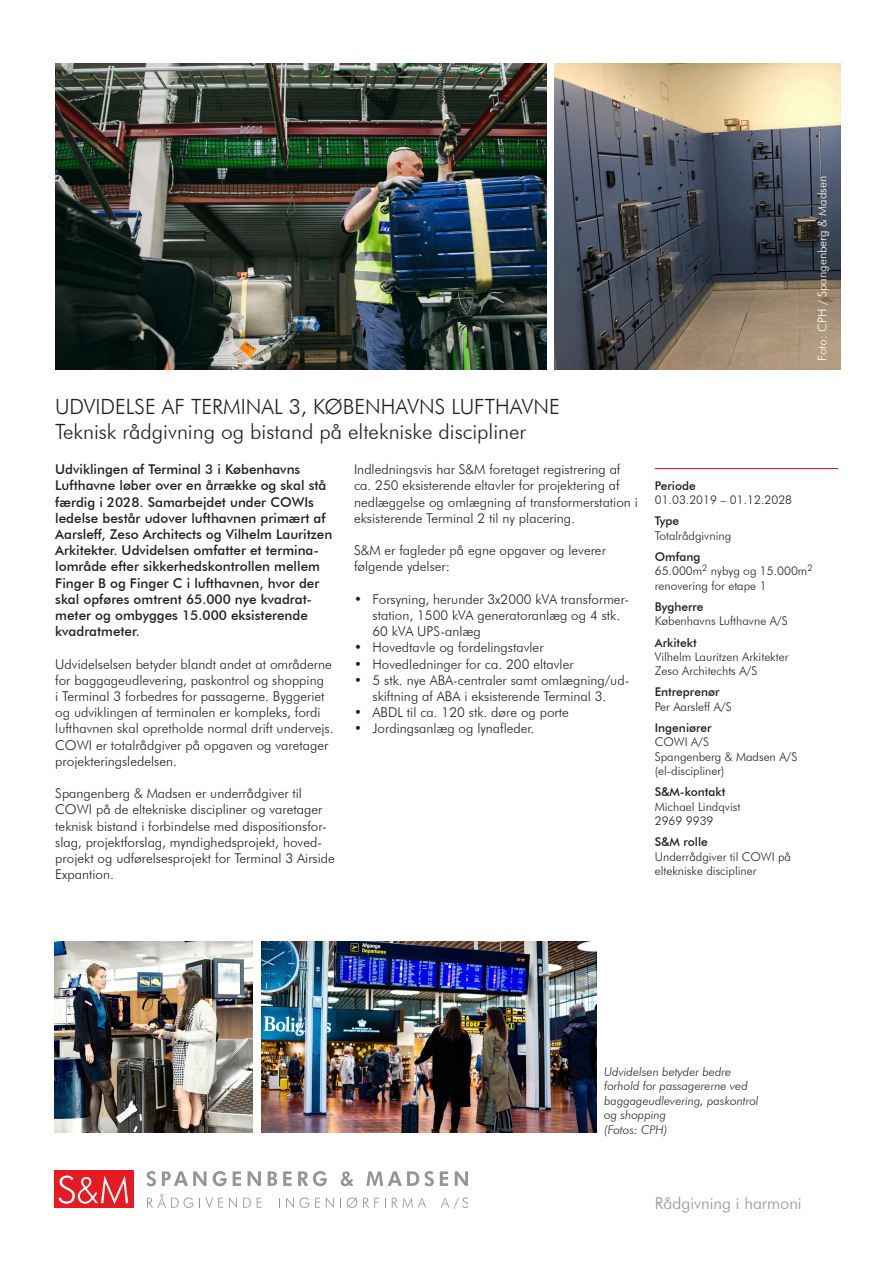
<style>
.page{position:relative;width:893px;height:1263px;background:#fff}
.page>*{position:absolute;margin:0;border:0;box-sizing:border-box;transform-origin:0 0}
.Overskrift_2_-_forkl{font:300 21px "Futura BT";color:#231f20}
.t1{font:300 16.5px "Futura BT";color:#939598}
.Brødtekst{font:300 13.5px/16.2px "Futura BT";color:#231f20}
.Introtekst{font:500 13.5px/16.2px "Futura BT";color:#231f20}
.brødtekst_faktaboks{font:300 12px/14.4px "Futura BT";color:#231f20}
.Billedetekst_sort{font:italic 300 12px/14.4px "Futura BT";color:#231f20}
.Kreditering_på_forsi{font:300 12px "Futura BT";color:#fff}
.Overskrift_4_-_fakta{font:500 12px "Futura BT";color:#231f20}
.s1{font-weight:500}
</style>
<div class="page">
<svg style="left:146px;top:1171px;width:10px;height:15px"></svg>
<svg style="left:162px;top:1171px;width:45px;height:15px"></svg>
<svg style="left:213px;top:1171px;width:14px;height:15px"></svg>
<svg style="left:233px;top:1171px;width:8px;height:15px"></svg>
<svg style="left:248px;top:1171px;width:13px;height:15px"></svg>
<svg style="left:268px;top:1171px;width:9px;height:15px"></svg>
<svg style="left:283px;top:1171px;width:8px;height:15px"></svg>
<svg style="left:298px;top:1171px;width:29px;height:15px"></svg>
<svg style="left:341px;top:1171px;width:13px;height:15px"></svg>
<svg style="left:366px;top:1171px;width:68px;height:15px"></svg>
<svg style="left:440px;top:1171px;width:8px;height:15px"></svg>
<svg style="left:455px;top:1171px;width:13px;height:15px"></svg>
<svg style="left:147px;top:1194px;width:46px;height:14px"></svg>
<svg style="left:199px;top:1198px;width:24px;height:10px"></svg>
<svg style="left:229px;top:1197px;width:8px;height:11px"></svg>
<svg style="left:243px;top:1198px;width:8px;height:10px"></svg>
<svg style="left:257px;top:1198px;width:5px;height:10px"></svg>
<svg style="left:286px;top:1197px;width:23px;height:11px"></svg>
<svg style="left:315px;top:1198px;width:5px;height:10px"></svg>
<svg style="left:326px;top:1197px;width:8px;height:11px"></svg>
<svg style="left:347px;top:1197px;width:10px;height:11px"></svg>
<svg style="left:363px;top:1198px;width:16px;height:10px"></svg>
<svg style="left:392px;top:1197px;width:34px;height:11px"></svg>
<svg style="left:441px;top:1197px;width:27px;height:12px"></svg>
<div style="left:54px;top:1170px;width:79px;height:38px;background:#e51a23"></div>
<svg style="left:58px;top:1175px;width:70px;height:29px"></svg>
<hr style="left:655px;top:468px;width:183px;height:1px;background:#e51b24">
<img style="left:554px;top:64px;width:286px;height:305px">
<img style="left:55px;top:64px;width:491px;height:305px">
<img style="left:262px;top:942px;width:334px;height:190px">
<img style="left:54px;top:942px;width:199px;height:190px">
<p class="Overskrift_2_-_forkl" style="left:55px;top:394px;width:506px">UDVIDELSE AF TERMINAL 3, KØBENHAVNS LUFTHAVNE</p>
<p class="Overskrift_2_-_forkl" style="left:55px;top:419px;width:473px">Teknisk rådgivning og bistand på eltekniske discipliner</p>
<p class="Introtekst" style="left:55px;top:461px;width:279px">Udviklingen af Terminal 3 i Københavns Lufthavne løber over en årrække og skal stå færdig i 2028. Samarbejdet under COWIs ledelse består udover lufthavnen primært af Aarsleff, Zeso Architects og Vilhelm Lauritzen Arkitekter. Udvidelsen omfatter et termina&shy;lområde efter sikkerhedskontrollen mellem Finger B og Finger C i lufthavnen, hvor der skal opføres omtrent 65.000 nye kvadrat&shy;meter og ombygges 15.000 eksisterende kvadratmeter.</p>
<p class="Brødtekst" style="left:55px;top:656px;width:280px">Udvidelselsen betyder blandt andet at områderne for baggageudlevering, paskontrol og shopping<br>i Terminal 3 forbedres for passagerne. Byggeriet og udviklingen af terminalen er kompleks, fordi lufthavnen skal opretholde normal drift undervejs.</p>
<p class="Brødtekst" style="left:55px;top:737px;width:275px">COWI er totalrådgiver på opgaven og varetager projekteringsledelsen.</p>
<p class="Brødtekst" style="left:55px;top:785px;width:281px">Spangenberg &amp; Madsen er underrådgiver til COWI på de eltekniske discipliner og varetager teknisk bistand i forbindelse med dispositionsfor&shy;slag, projektforslag, myndighedsprojekt, hoved&shy;projekt og udførelsesprojekt for Terminal 3 Airside Expantion.</p>
<p class="Brødtekst" style="left:354px;top:461px;width:285px">Indledningsvis har S&amp;M foretaget registrering af ca. 250 eksisterende eltavler for projektering af nedlæggelse og omlægning af transformerstation i eksisterende Terminal 2 til ny placering.</p>
<p class="Brødtekst" style="left:354px;top:542px;width:253px">S&amp;M er fagleder på egne opgaver og leverer følgende ydelser:</p>
<p class="Brødtekst" style="left:373px;top:591px;width:258px;text-indent:-18px">• Forsyning, herunder 3x2000 kVA transformer&shy;station, 1500 kVA generatoranlæg og 4 stk.<br>60 kVA UPS-anlæg</p>
<p class="Brødtekst" style="left:354px;top:639px;width:191px">• Hovedtavle og fordelingstavler</p>
<p class="Brødtekst" style="left:354px;top:656px;width:221px">• Hovedledninger for ca. 200 eltavler</p>
<p class="Brødtekst" style="left:354px;top:672px;width:277px;text-align:center">• 5 stk. nye ABA-centraler samt omlægning/ud&shy;skiftning af ABA i eksisterende Terminal 3.</p>
<p class="Brødtekst" style="left:354px;top:704px;width:216px">• ABDL til ca. 120 stk. døre og porte</p>
<p class="Brødtekst" style="left:354px;top:720px;width:182px">• Jordingsanlæg og lynafleder.</p>
<p class="Kreditering_på_forsi" style="left:815px;top:361px;width:186px;rotate:-90deg">Foto: CPH / Spangenberg &amp; Madsen</p>
<p class="Kreditering_på_forsi" style="left:815px;top:361px;width:170px;rotate:-90deg">Visualiseringer: H+ Arkitekter A/S</p>
<p class="Overskrift_4_-_fakta" style="left:655px;top:478px;width:42px">Periode</p>
<p class="brødtekst_faktaboks" style="left:655px;top:493px;width:139px">01.03.2019 – 01.12.2028</p>
<p class="Overskrift_4_-_fakta" style="left:655px;top:514px;width:26px">Type</p>
<p class="brødtekst_faktaboks" style="left:655px;top:528px;width:78px">Totalrådgivning</p>
<p class="Overskrift_4_-_fakta" style="left:655px;top:549px;width:47px">Omfang</p>
<p class="brødtekst_faktaboks" style="left:655px;top:564px;width:159px">65.000m<sup>2</sup> nybyg og 15.000m<sup>2 </sup>renovering for etape 1</p>
<p class="Overskrift_4_-_fakta" style="left:655px;top:599px;width:50px">Bygherre</p>
<p class="brødtekst_faktaboks" style="left:655px;top:614px;width:134px">Københavns Lufthavne A/S</p>
<p class="Overskrift_4_-_fakta" style="left:655px;top:635px;width:43px">Arkitekt</p>
<p class="brødtekst_faktaboks" style="left:655px;top:649px;width:135px">Vilhelm Lauritzen Arkitekter<br>Zeso Architechts A/S</p>
<p class="Overskrift_4_-_fakta" style="left:655px;top:685px;width:66px">Entreprenør</p>
<p class="brødtekst_faktaboks" style="left:655px;top:699px;width:78px">Per Aarsleff A/S</p>
<p class="brødtekst_faktaboks" style="left:655px;top:720px;width:144px"><span class="s1">Ingeniører<br></span>COWI A/S<br>Spangenberg &amp; Madsen A/S (el-discipliner)</p>
<p class="brødtekst_faktaboks" style="left:655px;top:785px;width:87px"><span class="s1">S&amp;M-kontakt<br></span>Michael Lindqvist<br>2969 9939</p>
<p class="Overskrift_4_-_fakta" style="left:655px;top:835px;width:55px">S&amp;M rolle</p>
<p class="brødtekst_faktaboks" style="left:655px;top:849px;width:138px">Underrådgiver til COWI på eltekniske discipliner</p>
<p class="Billedetekst_sort" style="left:604px;top:1064px;width:156px">Udvidelsen betyder bedre forhold for passagererne ved baggageudlevering, paskontrol og shopping<br>(Fotos: CPH)</p>
<p class="t1" style="left:655px;top:1193px;width:148px">Rådgivning i harmoni</p>
</div>
